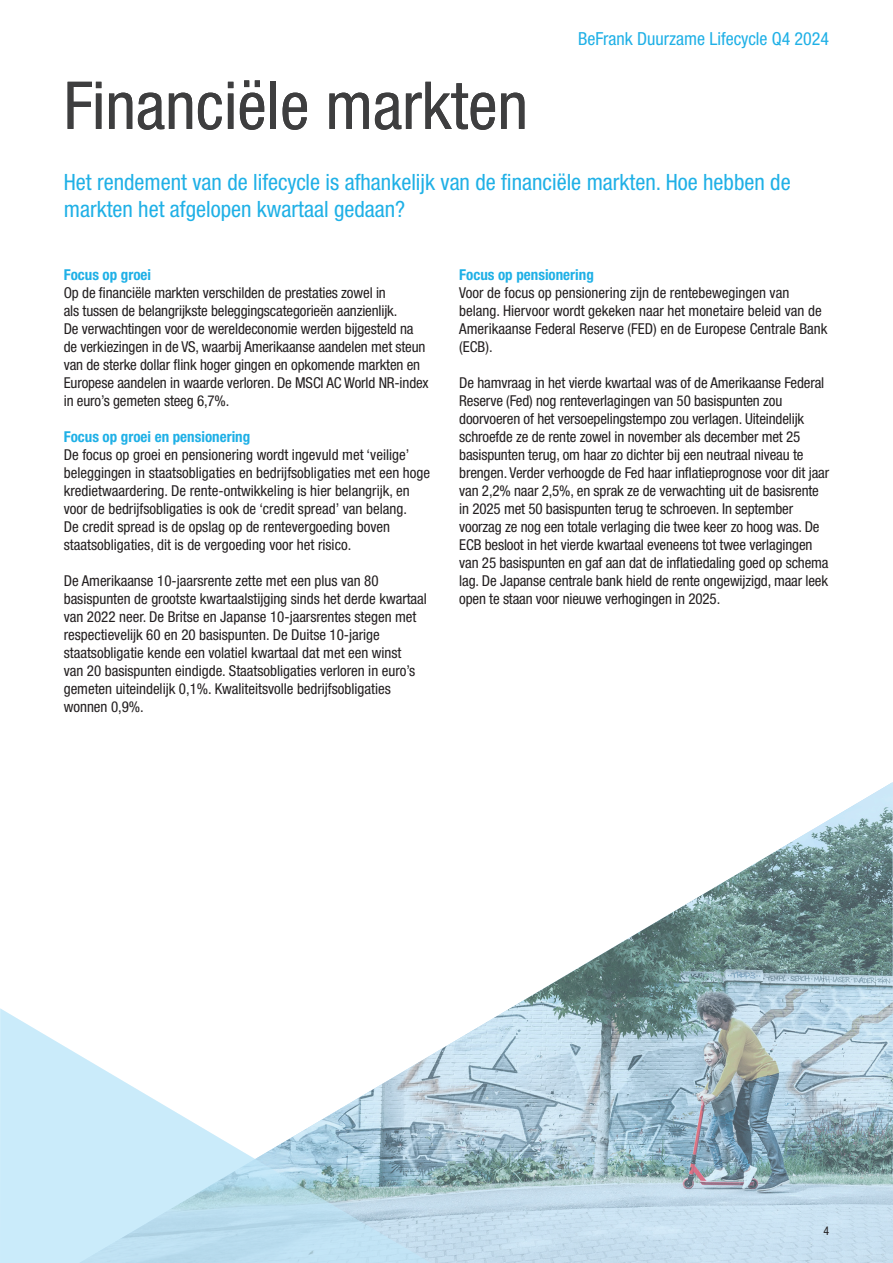
<style>
.page{position:relative;width:893px;height:1263px;background:#fff}
.page>*{position:absolute;margin:0;border:0;box-sizing:border-box;transform-origin:0 0}
.Koptekst_44_48_donkergrijs_vet{font:condensed 66px "Helvetica Neue LT Std";color:#3e3e3f}
.Koptekst_15_16_blauw{font:condensed 22.5px/27px "Helvetica Neue LT Std";color:#1fb0e6}
.t1{font:condensed 18px "Helvetica Neue LT Std";color:#1fb0e6}
.Tabeltekst_9_10_zwart{font:condensed 15px/18px "Helvetica Neue LT Std";color:#231f20}
.Koptekst_10_12_blauw_vet{font:condensed 15px/18px "Helvetica Neue LT Std";letter-spacing:-.01em;color:#231f20}
.NN_A4_Pagenumber_right_8pt{font:condensed 12px "Helvetica Neue LT Std";color:#231f20}
.s1{font-weight:700;color:#1fb0e6}
</style>
<div class="page">
<img style="left:446px;top:782px;width:447px;height:481px">
<svg style="left:0;top:1008px;width:446px;height:255px"></svg>
<p class="Koptekst_44_48_donkergrijs_vet" style="left:64px;top:67px;width:466px">Financiële markten</p>
<p class="t1" style="left:578px;top:28px;width:252px">BeFrank Duurzame Lifecycle Q4 2024</p>
<p class="Koptekst_15_16_blauw" style="left:64px;top:168px;width:728px">Het rendement van de lifecycle is afhankelijk van de financiële markten. Hoe hebben de markten het afgelopen kwartaal gedaan?</p>
<p class="Koptekst_10_12_blauw_vet" style="left:64px;top:265px;width:366px"><span class="s1">Focus op groei<br></span>Op de financiële markten verschilden de prestaties zowel in<br>als tussen de belangrijkste beleggingscategorieën aanzienlijk.<br>De verwachtingen voor de wereldeconomie werden bijgesteld na de verkiezingen in de VS, waarbij Amerikaanse aandelen met steun van de sterke dollar flink hoger gingen en opkomende markten en Europese aandelen in waarde verloren. De MSCI AC World NR-index in euro’s gemeten steeg 6,7%.</p>
<p class="Tabeltekst_9_10_zwart" style="left:64px;top:427px;width:368px"><span class="s1">Focus op groei en pensionering<br></span>De focus op groei en pensionering wordt ingevuld met ‘veilige’ beleggingen in staatsobligaties en bedrijfsobligaties met een hoge kredietwaardering. De rente-ontwikkeling is hier belangrijk, en voor de bedrijfsobligaties is ook de ‘credit spread’ van belang.<br>De credit spread is de opslag op de rentevergoeding boven staatsobligaties, dit is de vergoeding voor het risico.</p>
<p class="Tabeltekst_9_10_zwart" style="left:64px;top:571px;width:365px">De Amerikaanse 10-jaarsrente zette met een plus van 80 basispunten de grootste kwartaalstijging sinds het derde kwartaal van 2022 neer. De Britse en Japanse 10-jaarsrentes stegen met respectievelijk 60 en 20 basispunten. De Duitse 10-jarige staatsobligatie kende een volatiel kwartaal dat met een winst<br>van 20 basispunten eindigde. Staatsobligaties verloren in euro’s gemeten uiteindelijk 0,1%. Kwaliteitsvolle bedrijfsobligaties wonnen 0,9%.</p>
<p class="Tabeltekst_9_10_zwart" style="left:459px;top:265px;width:370px"><span class="s1">Focus op pensionering<br></span>Voor de focus op pensionering zijn de rentebewegingen van belang. Hiervoor wordt gekeken naar het monetaire beleid van de Amerikaanse Federal Reserve (FED) en de Europese Centrale Bank (ECB).</p>
<p class="Tabeltekst_9_10_zwart" style="left:459px;top:373px;width:371px">De hamvraag in het vierde kwartaal was of de Amerikaanse Federal Reserve (Fed) nog renteverlagingen van 50 basispunten zou doorvoeren of het versoepelingstempo zou verlagen. Uiteindelijk schroefde ze de rente zowel in november als december met 25 basispunten terug, om haar zo dichter bij een neutraal niveau te brengen. Verder verhoogde de Fed haar inflatieprognose voor dit jaar van 2,2% naar 2,5%, en sprak ze de verwachting uit de basisrente in 2025 met 50 basispunten terug te schroeven. In september voorzag ze nog een totale verlaging die twee keer zo hoog was. De ECB besloot in het vierde kwartaal eveneens tot twee verlagingen van 25 basispunten en gaf aan dat de inflatiedaling goed op schema lag. De Japanse centrale bank hield de rente ongewijzigd, maar leek open te staan voor nieuwe verhogingen in 2025.</p>
<p class="NN_A4_Pagenumber_right_8pt" style="left:823px;top:1224px;width:7px">4</p>
</div>
